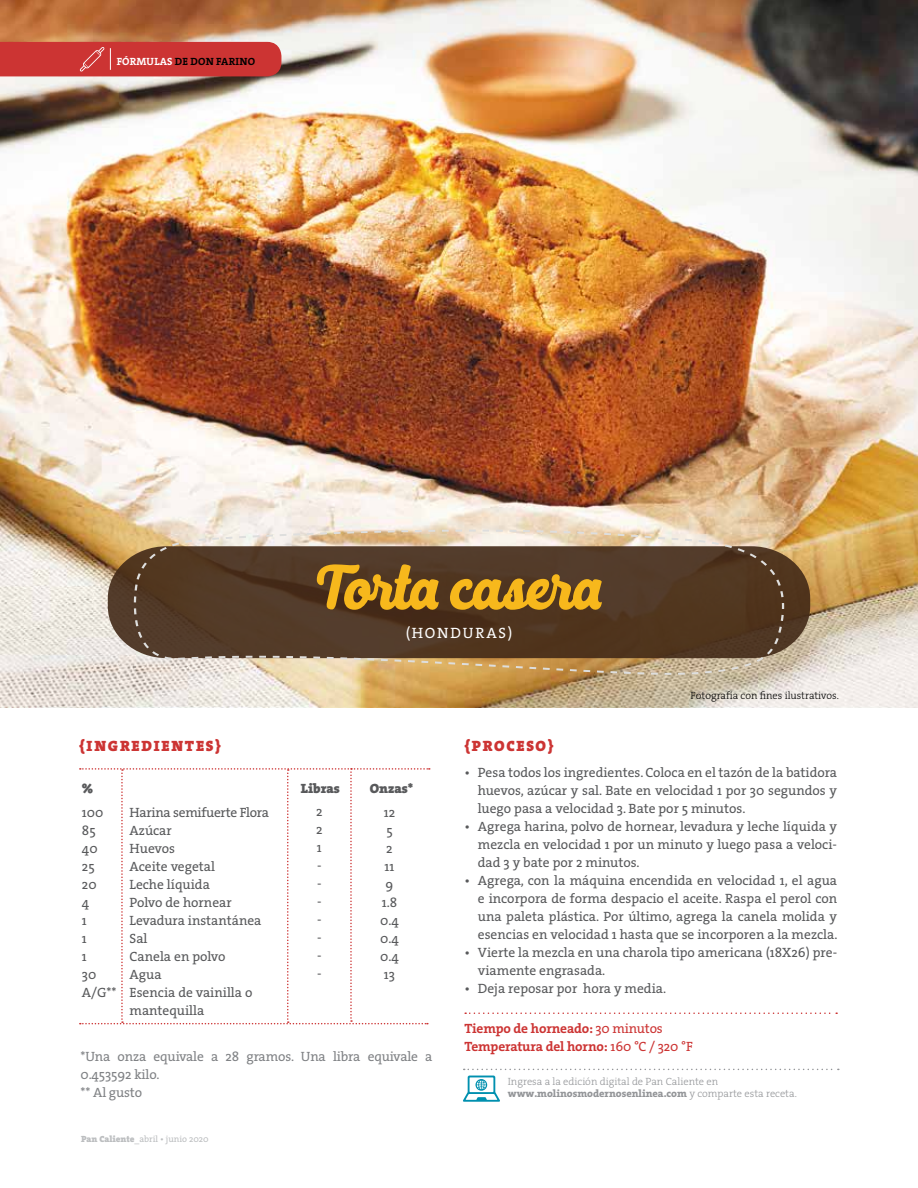
<style>
.page{position:relative;width:918px;height:1188px;background:#fff}
.page>*{position:absolute;margin:0;border:0;box-sizing:border-box;transform-origin:0 0}
.t1{font:60px "Selphia";letter-spacing:-.005em;color:#f7b81c}
.t2{font:15px "The Serif HP9 Blk";letter-spacing:.115em;color:#cc3433}
.t3{font:15px "The Serif HP5 Plain";letter-spacing:.115em;color:#fff}
.t4{font:13.5px/18px "The Serif HP5 Plain";color:#58595b;text-align:justify}
.t5{font:13.5px/18px "The Serif HP5 Plain";letter-spacing:-.01em;color:#808285}
.t6{font:13.5px/18px "The Serif HP7 Bld";letter-spacing:-.01em;color:#cc3433}
.t7{font:13.5px "The Serif HP9 Blk";color:#58595b}
.t8{font:10.5px "The Serif HP8 Ex Bld";color:#939598}
.t9{font:10.5px "The Serif HP3 Lig";color:#939598}
.t10{font:10.5px "The Serif HP3 Lig";color:#000}
.t11{font:10.5px "The Serif HP7 Bld";letter-spacing:.015em;color:#000}
.t12{font:9px "The Serif HP5 Plain";color:#bcbec0}
.s1{color:#fff}
.s2{font-family:"The Serif HP9 Blk"}
.s3{font-family:"The Serif HP5 Plain"}
.s4{font-family:"The Serif HP3 Lig"}
</style>
<div class="page">
<img style="left:0;top:0;width:918px;height:708px">
<svg style="left:465px;top:1012px;width:372px;height:2px"></svg>
<svg style="left:108px;top:546px;width:702px;height:112px;background:#83694c"></svg>
<svg style="left:134px;top:530px;width:650px;height:145px;background:#725a42"></svg>
<svg style="left:80px;top:768px;width:350px;height:256px"></svg>
<div style="left:0;top:42px;width:281px;height:34px;background:#cc3433"></div>
<svg style="left:464px;top:1069px;width:375px;height:1px"></svg>
<svg style="left:463px;top:1076px;width:37px;height:26px"></svg>
<p class="t11" style="left:117px;top:54px;width:140px"><span class="s1">FÓRMULAS</span> DE DON FARINO</p>
<h1 class="t1" style="left:317px;top:549px;width:286px">Torta casera</h1>
<p class="t3" style="left:406px;top:623px;width:108px">(HONDURAS)</p>
<p class="t10" style="left:691px;top:689px;width:150px">Fotografía con fines ilustrativos.</p>
<p class="t2" style="left:79px;top:736px;width:143px">{INGREDIENTES}</p>
<p class="t7" style="left:82px;top:779px;width:13px">%</p>
<p class="t7" style="left:301px;top:779px;width:41px">Libras</p>
<p class="t7" style="left:370px;top:779px;width:45px">Onzas*</p>
<p class="t4" style="left:82px;top:804px;width:36px;text-align:left">100<br>85<br>40<br>25<br>20<br>4<br>1<br>1<br>1<br>30<br>A/G**</p>
<p class="t4" style="left:130px;top:804px;width:141px;text-align:left">Harina semifuerte Flora<br>Azúcar<br>Huevos<br>Aceite vegetal<br>Leche líquida<br>Polvo de hornear<br>Levadura instantánea<br>Sal<br>Canela en polvo<br>Agua<br>Esencia de vainilla o mantequilla</p>
<p class="t4" style="left:316px;top:802px;width:8px">2<br>2<br>1 - - - - - - -</p>
<p class="t4" style="left:380px;top:804px;width:20px;text-align:center">12<br>5<br>2<br>11<br>9<br>1.8<br>0.4<br>0.4<br>0.4<br>13</p>
<p class="t5" style="left:81px;top:1047px;width:353px">*Una onza equivale a 28 gramos. Una libra equivale a<br>0.453592 kilo.<br>** Al gusto</p>
<p class="t12" style="left:81px;top:1133px;width:129px"><span class="s2">Pan Caliente</span>_abril • junio 2020</p>
<p class="t2" style="left:464px;top:736px;width:91px">{PROCESO}</p>
<p class="t4" style="left:478px;top:763px;width:361px;text-indent:-14px">• Pesa todos los ingredientes. Coloca en el tazón de la batidora huevos, azúcar y sal. Bate en velocidad 1 por 30 segundos y luego pasa a velocidad 3. Bate por 5 minutos.</p>
<p class="t4" style="left:478px;top:817px;width:361px;text-indent:-14px">• Agrega harina, polvo de hornear, levadura y leche líquida y mezcla en velocidad 1 por un minuto y luego pasa a veloci&shy;dad 3 y bate por 2 minutos.</p>
<p class="t4" style="left:478px;top:871px;width:361px;text-indent:-14px">• Agrega, con la máquina encendida en velocidad 1, el agua e incorpora de forma despacio el aceite. Raspa el perol con una paleta plástica. Por último, agrega la canela molida y esencias en velocidad 1 hasta que se incorporen a la mezcla.</p>
<p class="t4" style="left:478px;top:943px;width:361px;text-indent:-14px">• Vierte la mezcla en una charola tipo americana (18X26) pre&shy;viamente engrasada.</p>
<p class="t4" style="left:464px;top:979px;width:203px">• Deja reposar por hora y media.</p>
<p class="t6" style="left:464px;top:1019px;width:230px">Tiempo de horneado: <span class="s3">30 minutos<br></span>Temperatura del horno: <span class="s3">160 °C / 320 °F</span></p>
<p class="t9" style="left:508px;top:1075px;width:212px">Ingresa a la edición digital de Pan Caliente en</p>
<p class="t8" style="left:508px;top:1087px;width:291px">www.molinosmodernosenlinea.com <span class="s4">y comparte esta receta.</span></p>
</div>
